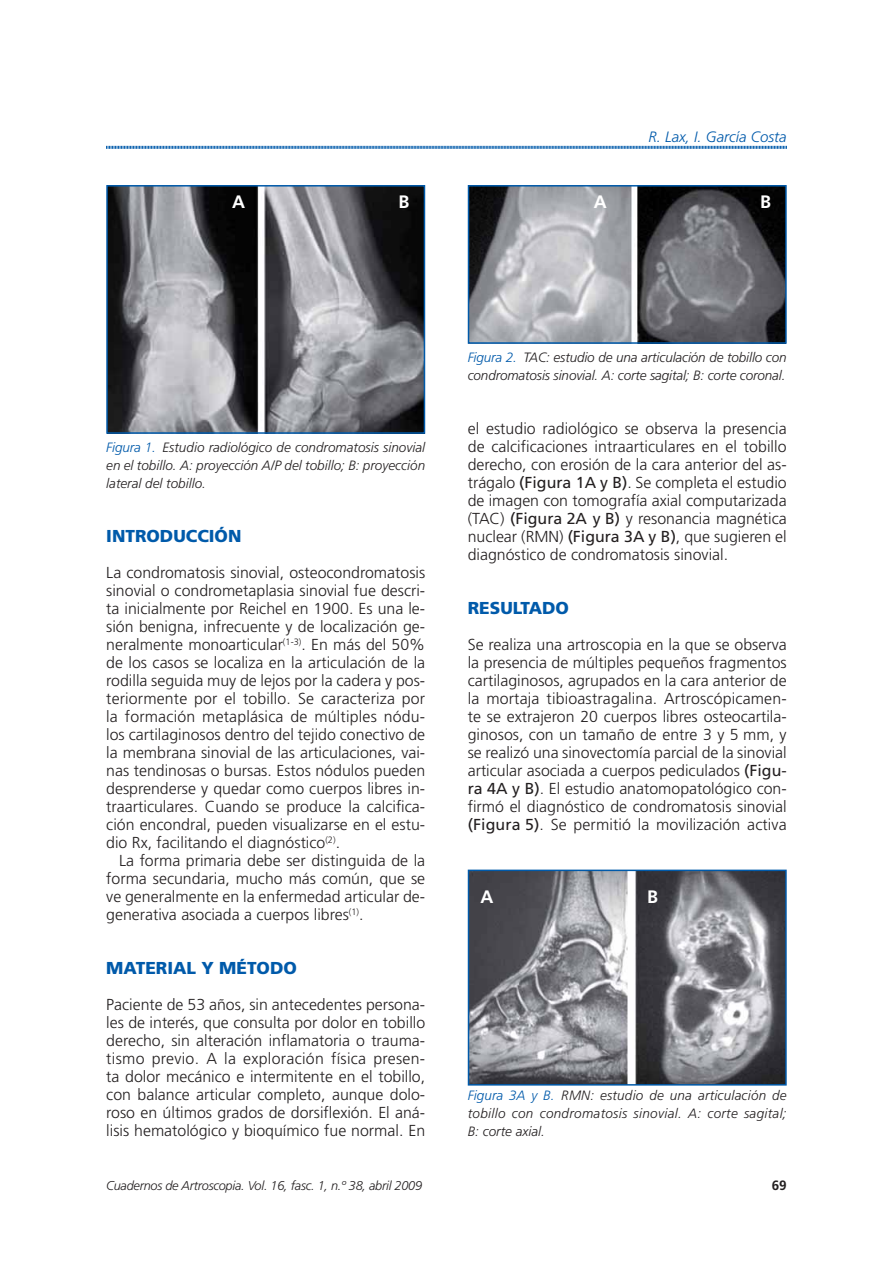
<style>
.page{position:relative;width:893px;height:1263px;background:#fff}
.page>*{position:absolute;margin:0;border:0;box-sizing:border-box;transform-origin:0 0}
.t1{font:700 18px "Frutiger LT Std";color:#fff}
.t2{font:900 17.25px "Frutiger LT Std";color:#005aaa}
.t3{font:300 15.9px/18px "Frutiger LT Std";color:#231f20;text-align:justify}
.t4{font:italic 300 15px "Frutiger LT Std";color:#005aaa}
.t5{font:italic 300 13.5px/18px "Frutiger LT Std";color:#231f20;text-align:justify}
.t6{font:700 13.5px "Frutiger LT Std";color:#231f20}
.t7{font:italic 300 12.75px "Frutiger LT Std";letter-spacing:-.02em;color:#231f20}
.s1{color:#005aaa}
.s2{font-weight:400}
</style>
<div class="page">
<svg style="left:106px;top:145px;width:681px;height:4px;background:#7fabd4"></svg>
<img style="left:109px;top:188px;width:313px;height:243px">
<div style="left:106px;top:185px;width:319px;height:249px;border:2px solid #005aaa"></div>
<img style="left:471px;top:188px;width:313px;height:153px">
<div style="left:468px;top:185px;width:319px;height:159px;border:2px solid #005aaa"></div>
<img style="left:471px;top:873px;width:313px;height:210px">
<div style="left:468px;top:870px;width:319px;height:216px;border:2px solid #005aaa"></div>
<p class="t1" style="left:232px;top:194px;width:14px">A</p>
<p class="t1" style="left:399px;top:194px;width:12px">B</p>
<p class="t4" style="left:648px;top:130px;width:140px">R. Lax, I. García Costa</p>
<p class="t1" style="left:594px;top:194px;width:14px">A</p>
<p class="t1" style="left:760px;top:194px;width:12px">B</p>
<p class="t5" style="left:106px;top:439px;width:320px"><span class="s1">Figura 1.</span> Estudio radiológico de condromatosis sinovial en el tobillo. A: proyección A/P del tobillo; B: proyección lateral del tobillo.</p>
<p class="t2" style="left:106px;top:528px;width:137px">INTRODUCCIÓN</p>
<p class="t3" style="left:106px;top:564px;width:320px">La condromatosis sinovial, osteocondromatosis</p>
<p class="t3" style="left:106px;top:582px;width:320px">sinovial o condrometaplasia sinovial fue descri-</p>
<p class="t3" style="left:106px;top:600px;width:320px">ta inicialmente por Reichel en 1900. Es una le-</p>
<p class="t3" style="left:106px;top:618px;width:320px">sión benigna, infrecuente y de localización ge-</p>
<p class="t3" style="left:106px;top:636px;width:320px">neralmente monoarticular<sup>(1-3)</sup>. En más del 50%</p>
<p class="t3" style="left:106px;top:654px;width:320px">de los casos se localiza en la articulación de la</p>
<p class="t3" style="left:106px;top:672px;width:320px">rodilla seguida muy de lejos por la cadera y pos-</p>
<p class="t3" style="left:106px;top:690px;width:320px">teriormente por el tobillo. Se caracteriza por</p>
<p class="t3" style="left:106px;top:708px;width:320px">la formación metaplásica de múltiples nódu-</p>
<p class="t3" style="left:106px;top:726px;width:320px">los cartilaginosos dentro del tejido conectivo de</p>
<p class="t3" style="left:106px;top:744px;width:320px">la membrana sinovial de las articulaciones, vai-</p>
<p class="t3" style="left:106px;top:762px;width:320px">nas tendinosas o bursas. Estos nódulos pueden</p>
<p class="t3" style="left:106px;top:780px;width:320px">desprenderse y quedar como cuerpos libres in-</p>
<p class="t3" style="left:106px;top:798px;width:320px">traarticulares. Cuando se produce la calcifica-</p>
<p class="t3" style="left:106px;top:816px;width:320px">ción encondral, pueden visualizarse en el estu-</p>
<p class="t3" style="left:106px;top:834px;width:235px">dio Rx, facilitando el diagnóstico<sup>(2)</sup>.</p>
<p class="t3" style="left:119px;top:852px;width:308px">La forma primaria debe ser distinguida de la</p>
<p class="t3" style="left:106px;top:870px;width:320px">forma secundaria, mucho más común, que se</p>
<p class="t3" style="left:106px;top:888px;width:320px">ve generalmente en la enfermedad articular de-</p>
<p class="t3" style="left:106px;top:906px;width:259px">generativa asociada a cuerpos libres<sup>(1)</sup>.</p>
<p class="t2" style="left:106px;top:960px;width:192px">MATERIAL Y MÉTODO</p>
<p class="t3" style="left:106px;top:996px;width:320px">Paciente de 53 años, sin antecedentes persona&shy;les de interés, que consulta por dolor en tobillo derecho, sin alteración inflamatoria o trauma&shy;tismo previo. A la exploración física presen&shy;ta dolor mecánico e intermitente en el tobillo, con balance articular completo, aunque dolo&shy;roso en últimos grados de dorsiflexión. El aná&shy;lisis hematológico y bioquímico fue normal. En</p>
<p class="t5" style="left:468px;top:349px;width:320px"><span class="s1">Figura 2.</span> TAC: estudio de una articulación de tobillo con condromatosis sinovial. A: corte sagital; B: corte coronal.</p>
<p class="t3" style="left:468px;top:420px;width:320px">el estudio radiológico se observa la presencia de calcificaciones intraarticulares en el tobillo derecho, con erosión de la cara anterior del as&shy;trágalo <span class="s2">(Figura 1A y B)</span>. Se completa el estudio de imagen con tomografía axial computarizada (TAC) <span class="s2">(Figura 2A y B)</span> y resonancia magnética nuclear (RMN) <span class="s2">(Figura 3A y B)</span>, que sugieren el diagnóstico de condromatosis sinovial.</p>
<p class="t2" style="left:468px;top:600px;width:103px">RESULTADO</p>
<p class="t3" style="left:468px;top:636px;width:320px">Se realiza una artroscopia en la que se observa la presencia de múltiples pequeños fragmentos cartilaginosos, agrupados en la cara anterior de la mortaja tibioastragalina. Artroscópicamen&shy;te se extrajeron 20 cuerpos libres osteocartila&shy;ginosos, con un tamaño de entre 3 y 5 mm, y se realizó una sinovectomía parcial de la sinovial articular asociada a cuerpos pediculados <span class="s2">(Figu&shy;ra 4A y B)</span>. El estudio anatomopatológico con&shy;firmó el diagnóstico de condromatosis sinovial <span class="s2">(Figura 5)</span>. Se permitió la movilización activa</p>
<p class="t1" style="left:480px;top:889px;width:14px">A</p>
<p class="t1" style="left:647px;top:889px;width:12px">B</p>
<p class="t5" style="left:468px;top:1087px;width:320px"><span class="s1">Figura 3A y B.</span> RMN: estudio de una articulación de tobillo con condromatosis sinovial. A: corte sagital; B: corte axial.</p>
<p class="t7" style="left:106px;top:1180px;width:317px">Cuadernos de Artroscopia. Vol. 16, fasc. 1, n.º 38, abril 2009</p>
<p class="t6" style="left:772px;top:1179px;width:17px">69</p>
</div>
